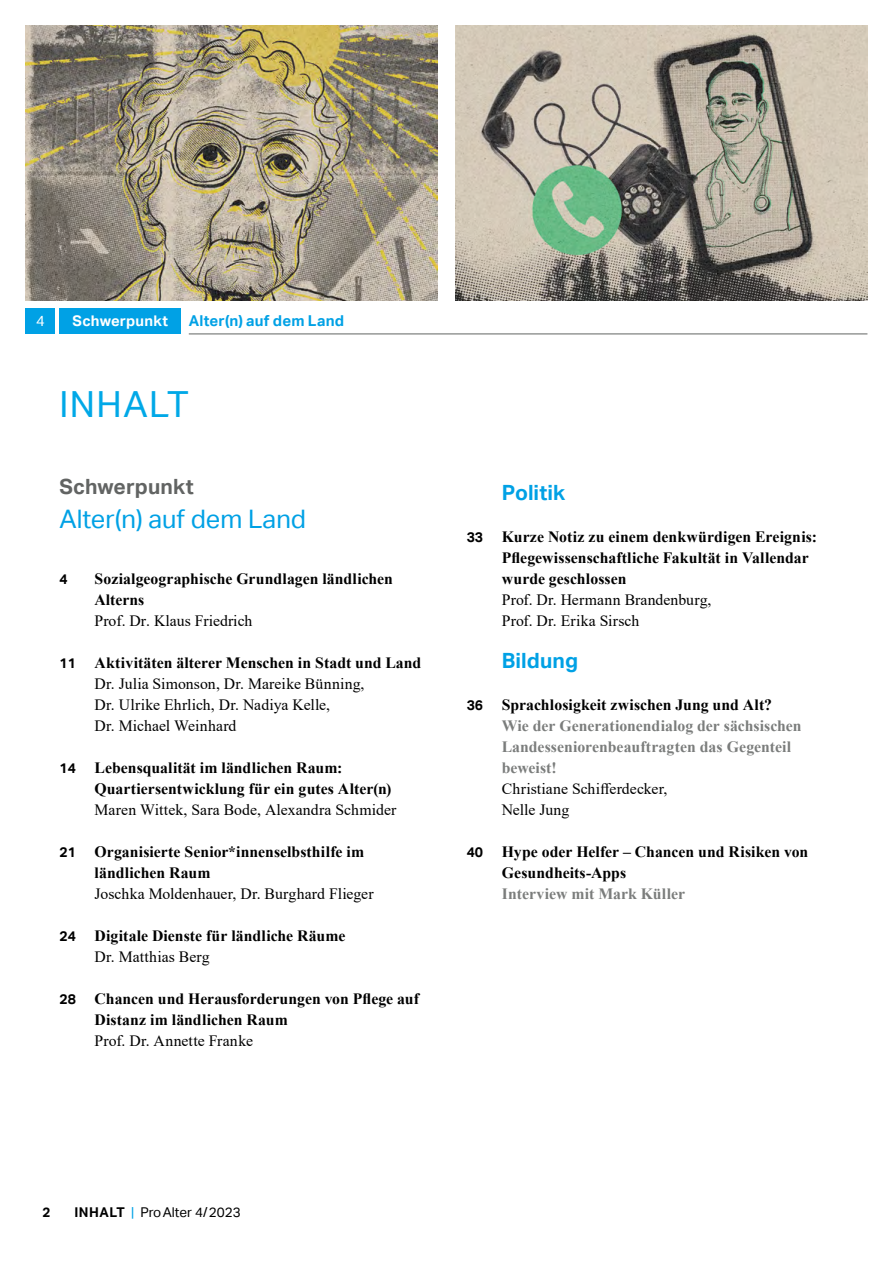
<style>
.page{position:relative;width:893px;height:1263px;background:#fff}
.page>*{position:absolute;margin:0;border:0;box-sizing:border-box;transform-origin:0 0}
.t1{font:36px "Aktiv Grotesk";letter-spacing:.04em;color:#00a8e7}
.t2{font:25.5px "Aktiv Grotesk";color:#00a1e5}
.t3{font:700 21px "Aktiv Grotesk";letter-spacing:.005em;color:#00a1e5}
.t4{font:700 21px "Aktiv Grotesk";letter-spacing:.005em;color:#626463}
.t5{font:700 15.75px/21px "Times New Roman";letter-spacing:.005em;color:#000}
.t6{font:15.75px/21px "Times New Roman";color:#000}
.t7{font:700 15.75px/21px "Times New Roman";color:#7b7d7c}
.t8{font:700 15px "Aktiv Grotesk";letter-spacing:.015em;color:#00a1e5}
.t9{font:700 14.7px "Aktiv Grotesk";letter-spacing:.015em;color:#fff}
.t10{font:14.7px "Aktiv Grotesk";color:#fff}
.t11{font:700 13.95px "Aktiv Grotesk";color:#000}
.t12{font:13.5px "Aktiv Grotesk";color:#000}
.t13{font:700 13.5px "Aktiv Grotesk";color:#000}
.s1{font-weight:700}
.s2{color:#00a1e5}
</style>
<div class="page">
<div style="left:60px;top:308px;width:121px;height:26px;background:#00a1e5"></div>
<div style="left:26px;top:308px;width:29px;height:26px;background:#00a1e5"></div>
<hr style="left:189px;top:333px;width:678px;height:1px;background:#626463">
<img style="left:26px;top:26px;width:412px;height:274px">
<img style="left:455px;top:26px;width:412px;height:274px">
<p class="t9" style="left:73px;top:312px;width:97px">Schwerpunkt</p>
<p class="t10" style="left:36px;top:312px;width:10px">4</p>
<p class="t8" style="left:189px;top:312px;width:157px">Alter(n) auf dem Land</p>
<h1 class="t1" style="left:60px;top:383px;width:131px">INHALT</h1>
<h3 class="t4" style="left:60px;top:474px;width:136px">Schwerpunkt</h3>
<h2 class="t2" style="left:60px;top:504px;width:248px">Alter(n) auf dem Land</h2>
<p class="t11" style="left:60px;top:571px;width:10px">4</p>
<p class="t11" style="left:60px;top:655px;width:18px">11</p>
<p class="t11" style="left:60px;top:760px;width:18px">14</p>
<p class="t11" style="left:60px;top:844px;width:18px">21</p>
<p class="t11" style="left:60px;top:928px;width:18px">24</p>
<p class="t11" style="left:60px;top:991px;width:18px">28</p>
<p class="t5" style="left:95px;top:568px;width:300px">Sozialgeographische Grundlagen ländlichen<br>Alterns</p>
<p class="t6" style="left:95px;top:610px;width:159px">Prof. Dr. Klaus Friedrich</p>
<p class="t5" style="left:95px;top:652px;width:328px">Aktivitäten älterer Menschen in Stadt und Land</p>
<p class="t6" style="left:95px;top:673px;width:271px">Dr. Julia Simonson, Dr. Mareike Bünning,<br>Dr. Ulrike Ehrlich, Dr. Nadiya Kelle,<br>Dr. Michael Weinhard</p>
<p class="t5" style="left:95px;top:757px;width:298px">Lebensqualität im ländlichen Raum:<br>Quartiersentwicklung für ein gutes Alter(n)</p>
<p class="t6" style="left:95px;top:799px;width:303px">Maren Wittek, Sara Bode, Alexandra Schmider</p>
<p class="t5" style="left:95px;top:841px;width:271px">Organisierte Senior*innenselbsthilfe im ländlichen Raum</p>
<p class="t6" style="left:95px;top:883px;width:280px">Joschka Moldenhauer, Dr. Burghard Flieger</p>
<p class="t5" style="left:95px;top:925px;width:252px">Digitale Dienste für ländliche Räume</p>
<p class="t6" style="left:95px;top:946px;width:117px">Dr. Matthias Berg</p>
<p class="t5" style="left:95px;top:988px;width:326px">Chancen und Herausforderungen von Pflege auf<br>Distanz im ländlichen Raum</p>
<p class="t6" style="left:95px;top:1030px;width:160px">Prof. Dr. Annette Franke</p>
<p class="t11" style="left:467px;top:529px;width:18px">33</p>
<p class="t11" style="left:467px;top:697px;width:18px">36</p>
<p class="t11" style="left:467px;top:844px;width:18px">40</p>
<h3 class="t3" style="left:502px;top:480px;width:65px">Politik</h3>
<p class="t5" style="left:502px;top:526px;width:317px">Kurze Notiz zu einem denkwürdigen Ereignis:<br>Pflegewissenschaftliche Fakultät in Vallendar wurde geschlossen</p>
<p class="t6" style="left:502px;top:589px;width:211px">Prof. Dr. Hermann Brandenburg,<br>Prof. Dr. Erika Sirsch</p>
<h3 class="t3" style="left:502px;top:648px;width:78px">Bildung</h3>
<p class="t5" style="left:502px;top:694px;width:272px">Sprachlosigkeit zwischen Jung und Alt?</p>
<p class="t7" style="left:502px;top:715px;width:301px">Wie der Generationendialog der sächsischen<br>Landesseniorenbeauftragten das Gegenteil beweist!</p>
<p class="t6" style="left:502px;top:778px;width:167px">Christiane Schifferdecker,<br>Nelle Jung</p>
<p class="t5" style="left:502px;top:841px;width:308px">Hype oder Helfer – Chancen und Risiken von<br>Gesundheits-Apps</p>
<p class="t7" style="left:502px;top:883px;width:185px">Interview mit Mark Küller</p>
<p class="t13" style="left:43px;top:1205px;width:9px">2</p>
<p class="t12" style="left:74px;top:1205px;width:168px"><span class="s1">INHALT</span> <span class="s2">|</span> ProAlter 4/2023</p>
</div>
